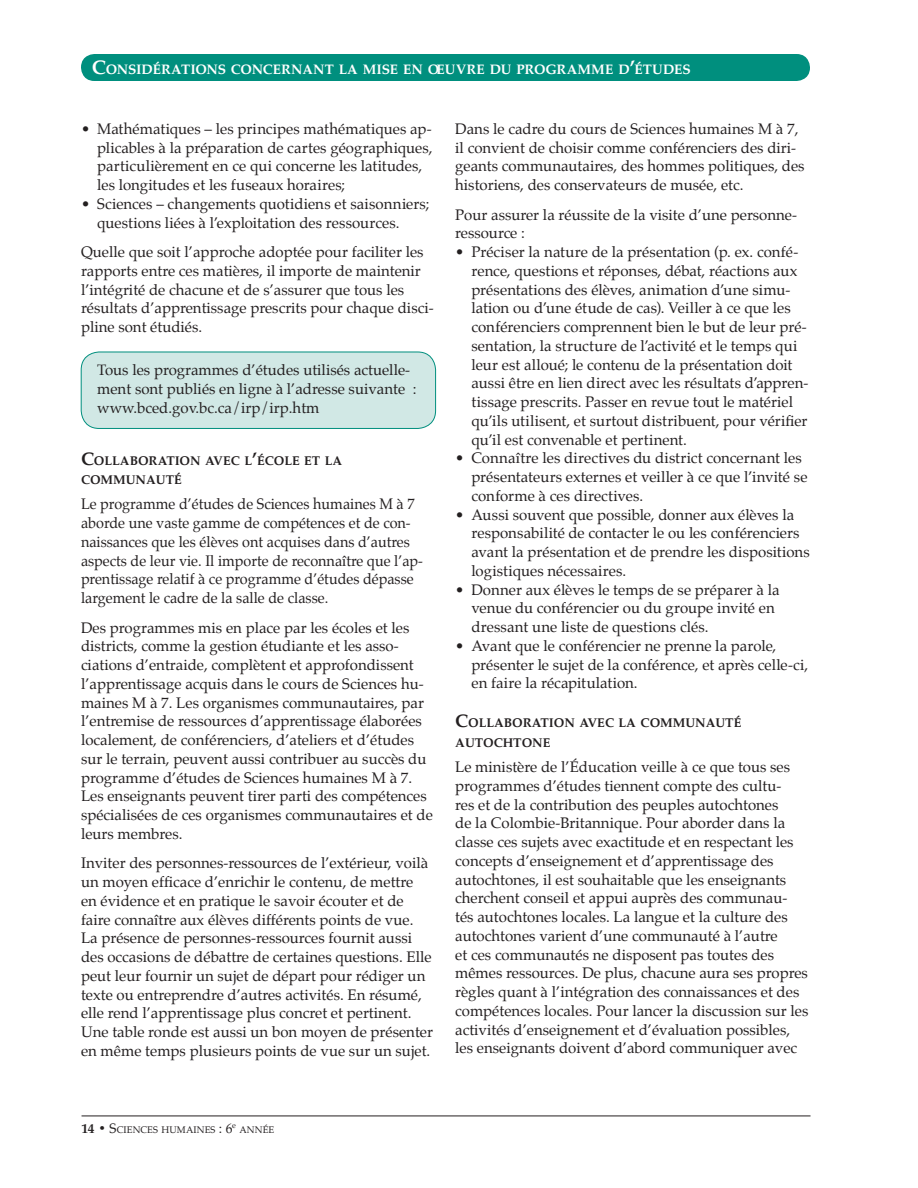
<style>
.page{position:relative;width:918px;height:1188px;background:#fff}
.page>*{position:absolute;margin:0;border:0;box-sizing:border-box;transform-origin:0 0}
.Body_text{font:15px/18.8px "Palatino";color:#231f20}
.Body_bullet{font:15px/18.8px "Palatino";letter-spacing:.005em;color:#231f20}
.Body_text-2{font:15px/18.8px "Palatino";color:#231f20;scale:.96 1}
.Body_bullet-last{font:15px/18.8px "Palatino";letter-spacing:.005em;color:#231f20}
.Boxed_Info{font:15px/18.8px "Palatino";color:#231f20}
.Body_text_no_space{font:15px/18.8px "Palatino";color:#231f20}
.t1{font:700 13.65px "Palatino";color:#fff}
.B_Head{font:700 12.6px/19.5px "Palatino";color:#231f20}
.t2{font:9.45px "Palatino";letter-spacing:.01em;color:#231f20}
.s1{font-size:19.5px}
.s2{font-size:18px}
.s3{font-weight:700;font-size:13.5px}
.s4{font-size:13.5px}
</style>
<div class="page">
<div style="left:81px;top:54px;width:729px;height:27px;background:#008f7e;border-radius:14px"></div>
<hr style="left:82px;top:1116px;width:729px;height:1px;background:#231f20">
<div style="left:81px;top:352px;width:355px;height:76px;background:#d1e8e5;border-radius:18px"></div>
<div style="left:81px;top:352px;width:355px;height:77px;border:1px solid #008f7e;border-radius:18px"></div>
<p class="t1" style="left:92px;top:61px;width:600px"><span class="s1">C</span>ONSIDÉRATIONS CONCERNANT LA MISE EN OEUVRE DU PROGRAMME D<span class="s1">’</span>ÉTUDES</p>
<p class="Body_bullet" style="left:97px;top:121px;width:337px;text-indent:-16px">• Mathématiques – les principes mathématiques ap&shy;plicables à la préparation de cartes géographiques, particulièrement en ce qui concerne les latitudes, les longitudes et les fuseaux horaires;</p>
<p class="Body_bullet-last" style="left:97px;top:196px;width:333px;text-indent:-16px">• Sciences – changements quotidiens et saisonniers; questions liées à l’exploitation des ressources.</p>
<p class="Body_text" style="left:81px;top:244px;width:354px">Quelle que soit l’approche adoptée pour faciliter les rapports entre ces matières, il importe de maintenir l’intégrité de chacune et de s’assurer que tous les résultats d’apprentissage prescrits pour chaque disci&shy;pline sont étudiés.</p>
<p class="Boxed_Info" style="left:97px;top:362px;width:321px">Tous les programmes d’études utilisés actuelle&shy;ment sont publiés en ligne à l’adresse suivante : www.bced.gov.bc.ca/irp/irp.htm</p>
<p class="B_Head" style="left:81px;top:452px;width:263px"><span class="s2">C</span>OLLABORATION AVEC L<span class="s2">’</span>ÉCOLE ET LA<br>COMMUNAUTÉ</p>
<p class="Body_text-2" style="left:81px;top:496px;width:358px">Le programme d’études de Sciences humaines M à 7 aborde une vaste gamme de compétences et de con&shy;naissances que les élèves ont acquises dans d’autres aspects de leur vie. Il importe de reconnaître que l’ap&shy;prentissage relatif à ce programme d’études dépasse largement le cadre de la salle de classe.</p>
<p class="Body_text" style="left:81px;top:619px;width:353px">Des programmes mis en place par les écoles et les districts, comme la gestion étudiante et les asso&shy;ciations d’entraide, complètent et approfondissent l’apprentissage acquis dans le cours de Sciences hu&shy;maines M à 7. Les organismes communautaires, par l’entremise de ressources d’apprentissage élaborées localement, de conférenciers, d’ateliers et d’études sur le terrain, peuvent aussi contribuer au succès du programme d’études de Sciences humaines M à 7.<br>Les enseignants peuvent tirer parti des compétences spécialisées de ces organismes communautaires et de leurs membres.</p>
<p class="Body_text" style="left:81px;top:855px;width:354px">Inviter des personnes-ressources de l’extérieur, voilà un moyen efficace d’enrichir le contenu, de mettre<br>en évidence et en pratique le savoir écouter et de faire connaître aux élèves différents points de vue.<br>La présence de personnes-ressources fournit aussi des occasions de débattre de certaines questions. Elle peut leur fournir un sujet de départ pour rédiger un texte ou entreprendre d’autres activités. En résumé, elle rend l’apprentissage plus concret et pertinent.<br>Une table ronde est aussi un bon moyen de présenter en même temps plusieurs points de vue sur un sujet.</p>
<p class="Body_text" style="left:455px;top:121px;width:351px">Dans le cadre du cours de Sciences humaines M à 7, il convient de choisir comme conférenciers des diri&shy;geants communautaires, des hommes politiques, des historiens, des conservateurs de musée, etc.</p>
<p class="Body_text_no_space" style="left:455px;top:206px;width:343px">Pour assurer la réussite de la visite d’une personne&shy;ressource :</p>
<p class="Body_bullet" style="left:471px;top:244px;width:339px;text-indent:-16px">• Préciser la nature de la présentation (p. ex. confé&shy;rence, questions et réponses, débat, réactions aux présentations des élèves, animation d’une simu&shy;lation ou d’une étude de cas). Veiller à ce que les conférenciers comprennent bien le but de leur pré&shy;sentation, la structure de l’activité et le temps qui leur est alloué; le contenu de la présentation doit aussi être en lien direct avec les résultats d’appren&shy;tissage prescrits. Passer en revue tout le matériel qu’ils utilisent, et surtout distribuent, pour vérifier qu’il est convenable et pertinent.</p>
<p class="Body_bullet" style="left:471px;top:450px;width:338px;text-indent:-16px">• Connaître les directives du district concernant les présentateurs externes et veiller à ce que l’invité se conforme à ces directives.</p>
<p class="Body_bullet" style="left:471px;top:506px;width:340px;text-indent:-16px">• Aussi souvent que possible, donner aux élèves la responsabilité de contacter le ou les conférenciers avant la présentation et de prendre les dispositions logistiques nécessaires.</p>
<p class="Body_bullet" style="left:471px;top:581px;width:310px;text-indent:-16px">• Donner aux élèves le temps de se préparer à la venue du conférencier ou du groupe invité en dressant une liste de questions clés.</p>
<p class="Body_bullet-last" style="left:471px;top:638px;width:338px;text-indent:-16px">• Avant que le conférencier ne prenne la parole, présenter le sujet de la conférence, et après celle-ci, en faire la récapitulation.</p>
<p class="B_Head" style="left:455px;top:714px;width:288px"><span class="s2">C</span>OLLABORATION AVEC LA COMMUNAUTÉ<br>AUTOCHTONE</p>
<p class="Body_text" style="left:455px;top:759px;width:355px">Le ministère de l’Éducation veille à ce que tous ses programmes d’études tiennent compte des cultu-<br>res et de la contribution des peuples autochtones<br>de la Colombie-Britannique. Pour aborder dans la classe ces sujets avec exactitude et en respectant les concepts d’enseignement et d’apprentissage des autochtones, il est souhaitable que les enseignants cherchent conseil et appui auprès des communau&shy;tés autochtones locales. La langue et la culture des autochtones varient d’une communauté à l’autre<br>et ces communautés ne disposent pas toutes des mêmes ressources. De plus, chacune aura ses propres règles quant à l’intégration des connaissances et des compétences locales. Pour lancer la discussion sur les activités d’enseignement et d’évaluation possibles, les enseignants doivent d’abord communiquer avec</p>
<p class="t2" style="left:82px;top:1123px;width:194px"><span class="s3">14 •</span> <span class="s4">S</span>CIENCES HUMAINES <span class="s4">: 6</span><sup>e</sup> ANNÉE</p>
</div>
